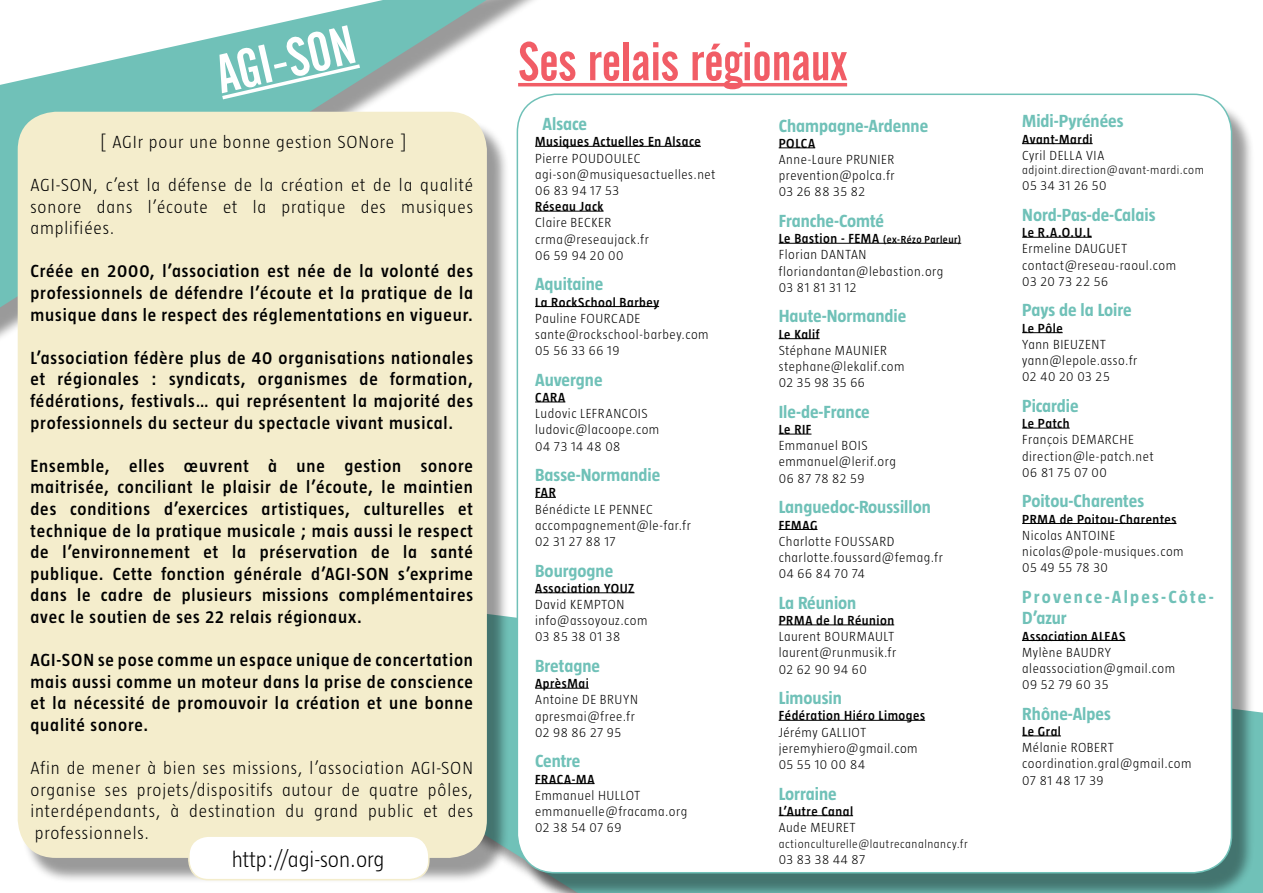
<style>
.page{position:relative;width:1263px;height:893px;background:#fff}
.page>*{position:absolute;margin:0;border:0;box-sizing:border-box;transform-origin:0 0}
.t1{font:54px "Alternate Gothic No 2 BT";color:#f15d66}
.t2{font:54px "Alternate Gothic No 2 BT";color:#fff}
.t3{font:300 22.5px "Taz";color:#000}
.t4{font:600 18px/21.6px "Taz";letter-spacing:.05em;color:#000;text-align:justify}
.t5{font:300 18px/21.6px "Taz";letter-spacing:.05em;color:#000;text-align:justify}
.t6{font:700 18px "Taz";color:#70c1b8}
.t7{font:700 18px/21.6px "Taz";letter-spacing:.125em;color:#70c1b8}
.t8{font:300 13.5px/16.2px "Taz";letter-spacing:.04em;color:#000}
.t9{font:600 13.5px "Taz";letter-spacing:.04em;color:#000}
.t10{font:300 12px "Taz";letter-spacing:.045em;color:#000}
.t11{font:600 10.5px "Taz";letter-spacing:.045em;color:#000}
.s1{font-size:13.5px}
</style>
<div class="page">
<div style="left:0;top:0;width:563px;height:350px;background:#000;opacity:.4"></div>
<svg style="left:0;top:0;width:486px;height:307px"></svg>
<svg style="left:510px;top:557px;width:753px;height:336px;fill:#70c1b8"></svg>
<div style="left:22px;top:119px;width:488px;height:765px;background:#000;opacity:.4"></div>
<div style="left:18px;top:112px;width:469px;height:746px;background:#f4edcc;border-radius:38px"></div>
<svg style="left:218px;top:62px;width:146px;height:40px;background:#7fc3bb"></svg>
<hr style="left:518px;top:83px;width:329px;height:3px;background:#f15d66">
<div style="left:521px;top:101px;width:734px;height:792px;background:#000;opacity:.4"></div>
<div style="left:517px;top:94px;width:714px;height:779px;background:#fff;border-radius:38px"></div>
<hr style="left:535px;top:146px;width:166px;height:1px;background:#000">
<hr style="left:535px;top:211px;width:69px;height:1px;background:#000">
<hr style="left:535px;top:306px;width:124px;height:1px;background:#000">
<hr style="left:535px;top:402px;width:30px;height:1px;background:#000">
<svg style="left:535px;top:497px;width:21px;height:1px"></svg>
<hr style="left:535px;top:592px;width:99px;height:1px;background:#000">
<hr style="left:535px;top:688px;width:54px;height:1px;background:#000">
<hr style="left:535px;top:783px;width:59px;height:1px;background:#000">
<hr style="left:779px;top:148px;width:36px;height:1px;background:#000">
<hr style="left:779px;top:243px;width:182px;height:1px;background:#000">
<hr style="left:779px;top:338px;width:41px;height:1px;background:#000">
<hr style="left:779px;top:434px;width:32px;height:1px;background:#000">
<hr style="left:779px;top:529px;width:38px;height:1px;background:#000">
<hr style="left:779px;top:625px;width:115px;height:1px;background:#000">
<hr style="left:779px;top:720px;width:146px;height:1px;background:#000">
<hr style="left:779px;top:815px;width:74px;height:1px;background:#000">
<hr style="left:1022px;top:143px;width:71px;height:1px;background:#000">
<hr style="left:1022px;top:237px;width:70px;height:1px;background:#000">
<hr style="left:1022px;top:332px;width:41px;height:1px;background:#000">
<hr style="left:1022px;top:428px;width:48px;height:1px;background:#000">
<hr style="left:1022px;top:523px;width:154px;height:1px;background:#000">
<hr style="left:1022px;top:640px;width:103px;height:1px;background:#000">
<hr style="left:1022px;top:736px;width:39px;height:1px;background:#000">
<div style="left:189px;top:836px;width:240px;height:44px;background:#fff;border-radius:20px"></div>
<div style="left:188px;top:835px;width:242px;height:45px;border:2px solid #f4edcc;border-radius:20px"></div>
<h1 class="t2" style="left:211px;top:46px;width:142px;rotate:-13deg">AGI-SON</h1>
<h3 class="t5" style="left:100px;top:131px;width:308px">[ AGIr pour une bonne gestion SONore ]</h3>
<h3 class="t5" style="left:30px;top:174px;width:444px">AGI-SON, c’est la défense de la création et de la qualité sonore dans l’écoute et la pratique des musiques amplifiées.</h3>
<h3 class="t4" style="left:30px;top:261px;width:444px">Créée en 2000, l’association est née de la volonté des professionnels de défendre l’écoute et la pratique de la musique dans le respect des réglementations en vigueur.</h3>
<h3 class="t4" style="left:30px;top:347px;width:444px">L’association fédère plus de 40 organisations nationales et régionales : syndicats, organismes de formation, fédérations, festivals… qui représentent la majorité des professionnels du secteur du spectacle vivant musical.</h3>
<p class="t4" style="left:30px;top:455px;width:444px">Ensemble, elles œuvrent à une gestion sonore maitrisée, conciliant le plaisir de l’écoute, le maintien des conditions d’exercices artistiques, culturelles et technique de la pratique musicale ; mais aussi le respect de l’environnement et la préservation de la santé publique. Cette fonction générale d’AGI-SON s’exprime dans le cadre de plusieurs missions complémentaires avec le soutien de ses 22 relais régionaux.</p>
<h3 class="t4" style="left:30px;top:649px;width:444px">AGI-SON se pose comme un espace unique de concertation mais aussi comme un moteur dans la prise de conscience et la nécessité de promouvoir la création et une bonne qualité sonore.</h3>
<h3 class="t5" style="left:30px;top:757px;width:444px">Afin de mener à bien ses missions, l’association AGI-SON organise ses projets/dispositifs autour de quatre pôles, interdépendants, à destination du grand public et des professionnels.</h3>
<h2 class="t3" style="left:232px;top:848px;width:154px">http://agi-son.org</h2>
<h1 class="t1" style="left:518px;top:32px;width:330px">Ses relais régionaux</h1>
<h3 class="t6" style="left:543px;top:115px;width:46px">Alsace</h3>
<p class="t9" style="left:535px;top:135px;width:167px">Musiques Actuelles En Alsace</p>
<p class="t8" style="left:535px;top:150px;width:182px">Pierre POUDOULEC agi-son@musiquesactuelles.net<br>06 83 94 17 53</p>
<p class="t9" style="left:535px;top:200px;width:70px">Réseau Jack</p>
<p class="t8" style="left:535px;top:215px;width:115px">Claire BECKER crma@reseaujack.fr<br>06 59 94 20 00</p>
<h3 class="t6" style="left:535px;top:275px;width:70px">Aquitaine</h3>
<p class="t9" style="left:535px;top:295px;width:125px">La RockSchool Barbey</p>
<p class="t8" style="left:535px;top:310px;width:175px">Pauline FOURCADE sante@rockschool-barbey.com<br>05 56 33 66 19</p>
<h3 class="t6" style="left:535px;top:370px;width:69px">Auvergne</h3>
<p class="t9" style="left:535px;top:390px;width:32px">CARA</p>
<p class="t8" style="left:535px;top:406px;width:126px">Ludovic LEFRANCOIS ludovic@lacoope.com<br>04 73 14 48 08</p>
<h3 class="t6" style="left:535px;top:466px;width:127px">Basse-Normandie</h3>
<p class="t9" style="left:535px;top:486px;width:22px">FAR</p>
<p class="t8" style="left:535px;top:501px;width:157px">Bénédicte LE PENNEC accompagnement@le-far.fr<br>02 31 27 88 17</p>
<h3 class="t6" style="left:535px;top:561px;width:80px">Bourgogne</h3>
<p class="t9" style="left:535px;top:581px;width:101px">Association YOUZ</p>
<p class="t8" style="left:535px;top:596px;width:114px">David KEMPTON info@assoyouz.com<br>03 85 38 01 38</p>
<h3 class="t6" style="left:535px;top:656px;width:66px">Bretagne</h3>
<p class="t9" style="left:535px;top:677px;width:55px">AprèsMai</p>
<p class="t8" style="left:535px;top:692px;width:104px">Antoine DE BRUYN apresmai@free.fr<br>02 98 86 27 95</p>
<h3 class="t6" style="left:535px;top:752px;width:47px">Centre</h3>
<p class="t9" style="left:535px;top:772px;width:61px">FRACA-MA</p>
<p class="t8" style="left:535px;top:787px;width:154px">Emmanuel HULLOT emmanuelle@fracama.org<br>02 38 54 07 69</p>
<h3 class="t6" style="left:779px;top:116px;width:151px">Champagne-Ardenne</h3>
<p class="t9" style="left:779px;top:136px;width:38px">POLCA</p>
<p class="t8" style="left:779px;top:151px;width:117px;text-align:justify">Anne-Laure PRUNIER prevention@polca.fr 03 26 88 35 82</p>
<h3 class="t6" style="left:779px;top:212px;width:107px">Franche-Comté</h3>
<p class="t11" style="left:779px;top:234px;width:184px"><span class="s1">Le Bastion - FEMA</span> (ex-Rézo Parleur)</p>
<p class="t8" style="left:779px;top:247px;width:166px">Florian DANTAN floriandantan@lebastion.org<br>03 81 81 31 12</p>
<h3 class="t6" style="left:779px;top:307px;width:129px">Haute-Normandie</h3>
<p class="t9" style="left:779px;top:327px;width:42px">Le Kalif</p>
<p class="t8" style="left:779px;top:342px;width:127px">Stéphane MAUNIER stephane@lekalif.com<br>02 35 98 35 66</p>
<h3 class="t6" style="left:779px;top:402px;width:92px">Ile-de-France</h3>
<p class="t9" style="left:779px;top:422px;width:34px">Le RIF</p>
<p class="t8" style="left:779px;top:438px;width:119px">Emmanuel BOIS emmanuel@lerif.org<br>06 87 78 82 59</p>
<h3 class="t6" style="left:779px;top:498px;width:154px">Languedoc-Roussillon</h3>
<p class="t9" style="left:779px;top:518px;width:40px">FEMAG</p>
<p class="t8" style="left:779px;top:533px;width:166px">Charlotte FOUSSARD charlotte.foussard@femag.fr<br>04 66 84 70 74</p>
<h3 class="t6" style="left:779px;top:593px;width:79px">La Réunion</h3>
<p class="t9" style="left:779px;top:613px;width:117px">PRMA de la Réunion</p>
<p class="t8" style="left:779px;top:628px;width:119px">Laurent BOURMAULT laurent@runmusik.fr<br>02 62 90 94 60</p>
<h3 class="t6" style="left:779px;top:689px;width:65px">Limousin</h3>
<p class="t9" style="left:779px;top:709px;width:148px">Fédération Hiéro Limoges</p>
<p class="t8" style="left:779px;top:724px;width:141px">Jérémy GALLIOT jeremyhiero@gmail.com<br>05 55 10 00 84</p>
<h3 class="t6" style="left:779px;top:784px;width:60px">Lorraine</h3>
<p class="t9" style="left:779px;top:804px;width:76px">L’Autre Canal</p>
<p class="t8" style="left:779px;top:819px;width:78px">Aude MEURET</p>
<p class="t10" style="left:779px;top:838px;width:190px">actionculturelle@lautrecanalnancy.fr</p>
<p class="t8" style="left:779px;top:852px;width:88px">03 83 38 44 87</p>
<h3 class="t6" style="left:1022px;top:112px;width:103px">Midi-Pyrénées</h3>
<p class="t9" style="left:1022px;top:132px;width:72px">Avant-Mardi</p>
<p class="t8" style="left:1022px;top:147px;width:84px">Cyril DELLA VIA</p>
<p class="t10" style="left:1022px;top:164px;width:183px">adjoint.direction@avant-mardi.com</p>
<p class="t8" style="left:1022px;top:178px;width:86px">05 34 31 26 50</p>
<h3 class="t6" style="left:1022px;top:206px;width:135px">Nord-Pas-de-Calais</h3>
<p class="t9" style="left:1022px;top:226px;width:71px">Le R.A.O.U.L</p>
<p class="t8" style="left:1022px;top:241px;width:155px">Ermeline DAUGUET contact@reseau-raoul.com<br>03 20 73 22 56</p>
<h3 class="t6" style="left:1022px;top:301px;width:111px">Pays de la Loire</h3>
<p class="t9" style="left:1022px;top:321px;width:42px">Le Pôle</p>
<p class="t8" style="left:1022px;top:336px;width:117px">Yann BIEUZENT yann@lepole.asso.fr<br>02 40 20 03 25</p>
<h3 class="t6" style="left:1022px;top:396px;width:58px">Picardie</h3>
<p class="t9" style="left:1022px;top:416px;width:49px">Le Patch</p>
<p class="t8" style="left:1022px;top:432px;width:133px">François DEMARCHE direction@le-patch.net<br>06 81 75 07 00</p>
<h3 class="t6" style="left:1022px;top:492px;width:123px">Poitou-Charentes</h3>
<p class="t9" style="left:1022px;top:512px;width:156px">PRMA de Poitou-Charentes</p>
<p class="t8" style="left:1022px;top:527px;width:163px">Nicolas ANTOINE nicolas@pole-musiques.com<br>05 49 55 78 30</p>
<h3 class="t7" style="left:1022px;top:586px;width:193px">Provence-Alpes-Côte-<br>D’azur</h3>
<p class="t9" style="left:1022px;top:629px;width:105px">Association ALEAS</p>
<p class="t8" style="left:1022px;top:644px;width:154px">Mylène BAUDRY aleassociation@gmail.com<br>09 52 79 60 35</p>
<h3 class="t6" style="left:1022px;top:704px;width:90px">Rhône-Alpes</h3>
<p class="t9" style="left:1022px;top:724px;width:40px">Le Gral</p>
<p class="t8" style="left:1022px;top:740px;width:171px">Mélanie ROBERT coordination.gral@gmail.com<br>07 81 48 17 39</p>
</div>
